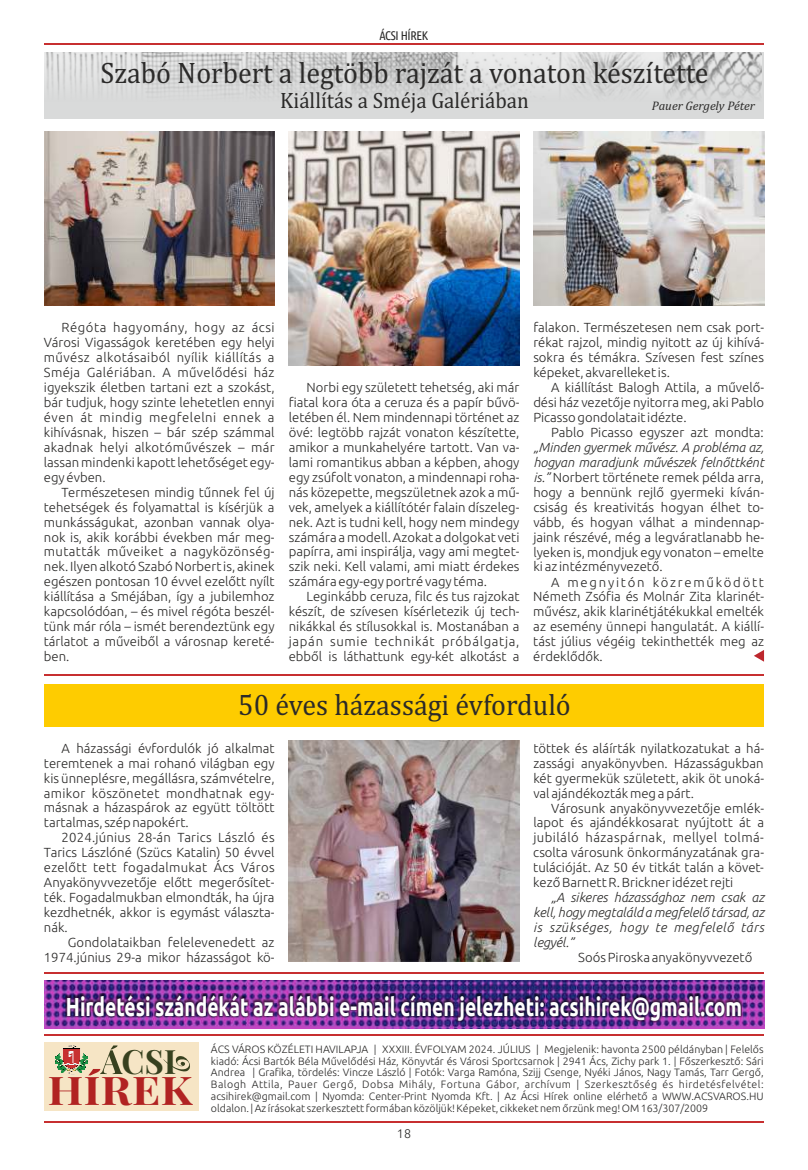
<style>
.page{position:relative;width:808px;height:1170px;background:#fff}
.page>*{position:absolute;margin:0;border:0;box-sizing:border-box;transform-origin:0 0}
.t1{font:700 39.5px "Playfair Display";letter-spacing:.01em;color:#b12322;scale:1.13 1}
.t2{font:700 33.5px "Playfair Display";color:#37411f}
.t3{font:30px "Cambria";color:#2b2a29;scale:.93 1}
.t4{font:700 25.88px "Ubuntu";color:#fefefe;scale:.74 1}
.t5{font:22.5px "Cambria";color:#2b2a29;scale:.93 1}
.t6{font:300 13.12px/14.9px "Ubuntu";color:#2b2a29;text-align:justify}
.t7{font:italic 300 13.12px/14.9px "Ubuntu";letter-spacing:.045em;color:#2b2a29;text-align:justify}
.t8{font:italic 12.5px "Cambria";letter-spacing:-.005em;color:#2b2a29}
.t9{font:12.5px "Ubuntu Condensed";letter-spacing:-.03em;color:#2b2a29}
.t10{font:300 12.5px "Ubuntu";color:#2b2a29}
.t11{font:300 10.62px/11.8px "Ubuntu";color:#2b2a29;text-align:justify}
.s1{font-style:italic}
</style>
<div class="page">
<img style="left:44px;top:980px;width:720px;height:48px">
<hr style="left:44px;top:1033px;width:720px;height:2px;background:#c72f30">
<hr style="left:44px;top:1120px;width:720px;height:2px;background:#c72f30">
<div style="left:44px;top:1041px;width:154px;height:69px;background:#f6e5c5"></div>
<svg style="left:163px;top:1056px;width:27px;height:15px"></svg>
<svg style="left:88px;top:1045px;width:35px;height:30px"></svg>
<img style="left:55px;top:1045px;width:34px;height:28px">
<div style="left:65px;top:993px;width:676px;height:30px;background:#2b2a29;opacity:.72"></div>
<hr style="left:44px;top:43px;width:720px;height:2px;background:#c72f30">
<hr style="left:44px;top:673px;width:720px;height:2px;background:#c72f30">
<hr style="left:44px;top:971px;width:720px;height:2px;background:#c72f30">
<img style="left:289px;top:740px;width:230px;height:221px">
<div style="left:44px;top:52px;width:720px;height:67px;background:#d9dada"></div>
<div style="left:44px;top:684px;width:720px;height:42px;background:#fecc00"></div>
<img style="left:533px;top:132px;width:231px;height:173px">
<img style="left:44px;top:132px;width:231px;height:173px">
<img style="left:44px;top:52px;width:718px;height:46px">
<img style="left:289px;top:132px;width:230px;height:234px">
<svg style="left:754px;top:650px;width:10px;height:11px"></svg>
<p class="t9" style="left:380px;top:30px;width:50px">ÁCSI HÍREK</p>
<h3 class="t3" style="left:101px;top:60px;width:655px">Szabó Norbert a legtöbb rajzát a vonaton készıt́ ette</h3>
<h3 class="t5" style="left:280px;top:91px;width:269px">Kiállıt́ ás a Sméja Galériában</h3>
<p class="t8" style="left:652px;top:101px;width:104px">Pauer Gergely Péter</p>
<p class="t6" style="left:44px;top:321px;width:232px;text-indent:18px">Régóta hagyomány, hogy az ácsi Városi Vigasságok keretében egy helyi művész alkotásaiból nyílik kiállítás a Sméja Galériában. A művelődési ház igyekszik életben tartani ezt a szokást, bár tudjuk, hogy szinte lehetetlen ennyi éven át mindig megfelelni ennek a kihívásnak, hiszen – bár szép számmal akadnak helyi alkotóművészek – már lassan mindenki kapott lehetőséget egy&shy;egy évben.</p>
<p class="t6" style="left:44px;top:485px;width:232px;text-indent:18px">Természetesen mindig tűnnek fel új tehetségek és folyamattal is kísérjük a munkásságukat, azonban vannak olya&shy;nok is, akik korábbi években már meg&shy;mutatták műveiket a nagyközönség&shy;nek. Ilyen alkotó Szabó Norbert is, akinek egészen pontosan 10 évvel ezelőtt nyílt kiállítása a Sméjában, így a jubilemhoz kapcsolódóan, – és mivel régóta beszél&shy;tünk már róla – ismét berendeztünk egy tárlatot a műveiből a városnap kereté&shy;ben.</p>
<p class="t6" style="left:289px;top:381px;width:232px;text-indent:18px">Norbi egy született tehetség, aki már fiatal kora óta a ceruza és a papír bűvö&shy;letében él. Nem mindennapi történet az övé: legtöbb rajzát vonaton készítette, amikor a munkahelyére tartott. Van va&shy;lami romantikus abban a képben, ahogy egy zsúfolt vonaton, a mindennapi roha&shy;nás közepette, megszületnek azok a mű&shy;vek, amelyek a kiállítótér falain díszeleg&shy;nek. Azt is tudni kell, hogy nem mindegy számára a modell. Azokat a dolgokat veti papírra, ami inspirálja, vagy ami megtet&shy;szik neki. Kell valami, ami miatt érdekes számára egy-egy portré vagy téma.</p>
<p class="t6" style="left:289px;top:590px;width:232px;text-indent:18px">Leginkább ceruza, filc és tus rajzokat készít, de szívesen kísérletezik új tech&shy;nikákkal és stílusokkal is. Mostanában a japán sumie technikát próbálgatja, ebből is láthattunk egy-két alkotást a</p>
<p class="t6" style="left:533px;top:321px;width:232px">falakon. Természetesen nem csak port&shy;rékat rajzol, mindig nyitott az új kihívá&shy;sokra és témákra. Szívesen fest színes képeket, akvarelleket is.</p>
<p class="t6" style="left:533px;top:381px;width:232px;text-indent:18px">A kiállítást Balogh Attila, a művelő&shy;dési ház vezetője nyitorra meg, aki Pablo Picasso gondolatait idézte.</p>
<p class="t6" style="left:551px;top:426px;width:214px">Pablo Picasso egyszer azt mondta:</p>
<p class="t6" style="left:533px;top:440px;width:232px"><span class="s1">„Minden gyermek művész. A probléma az, hogyan maradjunk művészek felnőttként is.”</span> Norbert története remek példa arra, hogy a bennünk rejlő gyermeki kíván&shy;csiság és kreativitás hogyan élhet to&shy;vább, és hogyan válhat a mindennap&shy;jaink részévé, még a legváratlanabb he&shy;lyeken is, mondjuk egy vonaton – emelte ki az intézményvezető.</p>
<p class="t6" style="left:533px;top:575px;width:232px;text-indent:18px">A megnyitón közreműködött Németh Zsófia és Molnár Zita klarinét&shy;művész, akik klarinétjátékukkal emelték az esemény ünnepi hangulatát. A kiállí&shy;tást július végéig tekinthették meg az érdeklődők.</p>
<h3 class="t3" style="left:238px;top:691px;width:361px">50 éves házassági évforduló</h3>
<p class="t6" style="left:44px;top:741px;width:232px;text-indent:18px">A házassági évfordulók jó alkalmat teremtenek a mai rohanó világban egy kis ünneplésre, megállásra, számvételre, amikor köszönetet mondhatnak egy&shy;másnak a házaspárok az együtt töltött tartalmas, szép napokért.</p>
<p class="t6" style="left:44px;top:831px;width:232px;text-indent:18px">2024.június 28-án Tarics László és Tarics Lászlóné (Szücs Katalin) 50 évvel ezelőtt tett fogadalmukat Ács Város Anyakönyvvezetője előtt megerősítet&shy;ték. Fogadalmukban elmondták, ha újra kezdhetnék, akkor is egymást választa&shy;nák.</p>
<p class="t6" style="left:44px;top:935px;width:232px;text-align:right">Gondolataikban felelevenedett az<br>1974.június 29-a mikor házasságot kö-</p>
<p class="t6" style="left:533px;top:741px;width:232px">töttek és aláírták nyilatkozatukat a há&shy;zassági anyakönyvben. Házasságukban két gyermekük született, akik öt unoká&shy;val ajándékozták meg a párt.</p>
<p class="t6" style="left:533px;top:801px;width:232px;text-indent:18px">Városunk anyakönyvvezetője emlék&shy;lapot és ajándékkosarat nyújtott át a jubiláló házaspárnak, mellyel tolmá&shy;csolta városunk önkormányzatának gra&shy;tulációját. Az 50 év titkát talán a követ&shy;kező Barnett R. Brickner idézet rejti</p>
<p class="t7" style="left:533px;top:890px;width:232px;text-indent:18px">„A sikeres házassághoz nem csak az kell, hogy megtaláld a megfelelő társad, az is szükséges, hogy te megfelelő társ legyél.”</p>
<p class="t6" style="left:578px;top:950px;width:175px">Soós Piroska anyakönyvvezető</p>
<h3 class="t4" style="left:66px;top:996px;width:915px">Hirdetési szándékát az alábbi e-mail címen jelezheti: acsihirek@gmail.com</h3>
<h2 class="t2" style="left:121px;top:1037px;width:56px">CSI</h2>
<h1 class="t1" style="left:48px;top:1062px;width:130px">HIREK</h1>
<p class="t11" style="left:211px;top:1043px;width:554px">ÁCS VÁROS KÖZÉLETI HAVILAPJA | XXXIII. ÉVFOLYAM 2024. JÚLIUS | Megjelenik: havonta 2500 példányban | Felelős kiadó: Ácsi Bartók Béla Művelődési Ház, Könyvtár és Városi Sportcsarnok | 2941 Ács, Zichy park 1. | Főszerkesztő: Sári Andrea | Grafika, tördelés: Vincze László | Fotók: Varga Ramóna, Szijj Csenge, Nyéki János, Nagy Tamás, Tarr Gergő, Balogh Attila, Pauer Gergő, Dobsa Mihály, Fortuna Gábor, archívum | Szerkesztőség és hirdetésfelvétel: acsihirek@gmail.com | Nyomda: Center-Print Nyomda Kft. | Az Ácsi Hírek online elérhető a WWW.ACSVAROS.HU oldalon. | Az írásokat szerkesztett formában közöljük! Képeket, cikkeket nem őrzünk meg! OM 163/307/2009</p>
<p class="t10" style="left:397px;top:1127px;width:16px">18</p>
</div>
